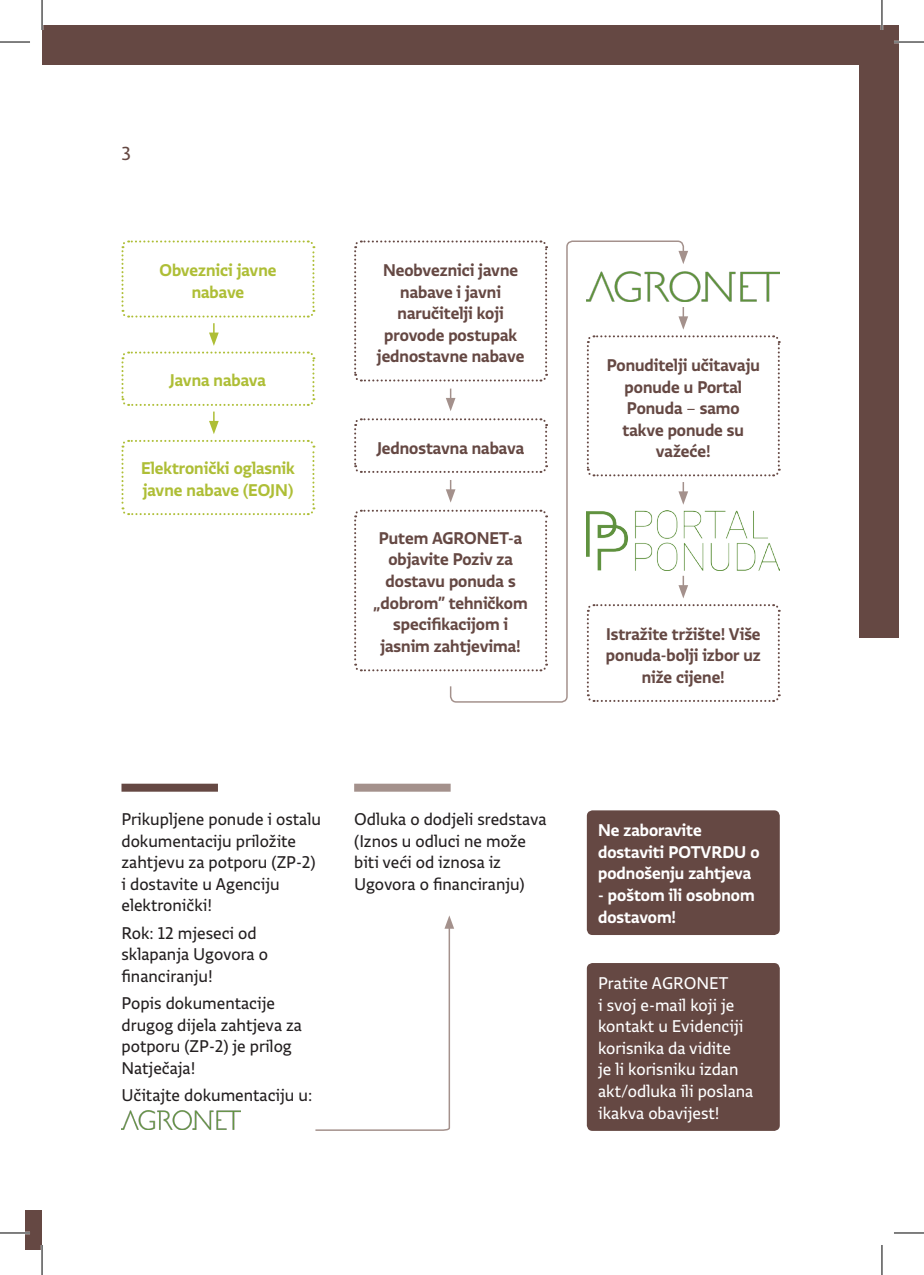
<style>
.page{position:relative;width:924px;height:1275px;background:#fff}
.page>*{position:absolute;margin:0;border:0;box-sizing:border-box;transform-origin:0 0}
.t1{font:20px "Vlada RH Sans";color:#654843}
.t2{font:18px/21.6px "Vlada RH Sans";color:#231f20}
.t3{font:18px/21.6px "Vlada RH Sans Bld";color:#654843;text-align:center}
.t4{font:18px/21.6px "Vlada RH Sans";color:#fff}
.t5{font:18px/21.6px "Vlada RH Sans Bld";color:#fff}
.t6{font:18px/21.6px "Vlada RH Sans Bld";color:#aebe36}
</style>
<div class="page">
<div style="left:42px;top:25px;width:856px;height:40px;background:#654843"></div>
<div style="left:858px;top:25px;width:40px;height:612px;background:#654843"></div>
<div style="left:25px;top:1210px;width:17px;height:40px;background:#654843"></div>
<svg style="left:449px;top:240px;width:235px;height:463px"></svg>
<svg style="left:678px;top:251px;width:9px;height:13px"></svg>
<svg style="left:121px;top:240px;width:194px;height:276px"></svg>
<svg style="left:354px;top:417px;width:194px;height:57px"></svg>
<svg style="left:354px;top:508px;width:194px;height:164px"></svg>
<img style="left:586px;top:271px;width:193px;height:30px">
<img style="left:586px;top:510px;width:193px;height:60px">
<svg style="left:354px;top:240px;width:194px;height:171px"></svg>
<svg style="left:446px;top:480px;width:9px;height:22px"></svg>
<svg style="left:585px;top:307px;width:195px;height:198px"></svg>
<svg style="left:585px;top:576px;width:195px;height:127px"></svg>
<img style="left:121px;top:1110px;width:119px;height:19px">
<div style="left:586px;top:810px;width:193px;height:125px;background:#654843;border-radius:6px"></div>
<div style="left:586px;top:963px;width:193px;height:168px;background:#654843;border-radius:6px"></div>
<div style="left:121px;top:783px;width:97px;height:8px;background:#654843"></div>
<div style="left:354px;top:783px;width:96px;height:8px;background:#a4918c"></div>
<svg style="left:315px;top:915px;width:139px;height:216px"></svg>
<hr style="left:893px;top:41px;width:30px;height:2px;background:#fff">
<hr style="left:0;top:1231px;width:30px;height:3px;background:#fff">
<hr style="left:41px;top:1245px;width:2px;height:30px;background:#fff">
<hr style="left:880px;top:0;width:2px;height:30px;background:#fff">
<hr style="left:0;top:42px;width:30px;height:1px;background:#000">
<hr style="left:893px;top:42px;width:30px;height:1px;background:#000">
<hr style="left:0;top:1232px;width:30px;height:1px;background:#000">
<hr style="left:893px;top:1232px;width:30px;height:1px;background:#000">
<hr style="left:42px;top:0;width:1px;height:30px;background:#000">
<hr style="left:42px;top:1245px;width:1px;height:30px;background:#000">
<hr style="left:881px;top:0;width:1px;height:30px;background:#000">
<hr style="left:881px;top:1245px;width:1px;height:30px;background:#000">
<p class="t1" style="left:121px;top:142px;width:11px">3</p>
<p class="t6" style="left:159px;top:259px;width:118px;text-align:center">Obveznici javne nabave</p>
<p class="t3" style="left:377px;top:259px;width:149px">Neobveznici javne nabave i javni naručitelji koji provode postupak jednostavne nabave</p>
<p class="t6" style="left:170px;top:369px;width:98px">Javna nabava</p>
<p class="t6" style="left:141px;top:457px;width:155px">Elektronički oglasnik javne nabave (EOJN)</p>
<p class="t3" style="left:377px;top:437px;width:149px">Jednostavna nabava</p>
<p class="t3" style="left:373px;top:527px;width:155px">Putem AGRONET-a objavite Poziv za dostavu ponuda s „dobrom” tehničkom specifikacijom i jasnim zahtjevima!</p>
<p class="t3" style="left:606px;top:354px;width:154px">Ponuditelji učitavaju ponude u Portal<br>Ponuda – samo takve ponude su važeće!</p>
<p class="t3" style="left:605px;top:622px;width:156px">Istražite tržište! Više ponuda-bolji izbor uz niže cijene!</p>
<p class="t2" style="left:121px;top:808px;width:201px">Prikupljene ponude i ostalu dokumentaciju priložite zahtjevu za potporu (ZP-2) i dostavite u Agenciju elektronički!</p>
<p class="t2" style="left:121px;top:922px;width:148px">Rok: 12 mjeseci od sklapanja Ugovora o financiranju!</p>
<p class="t2" style="left:121px;top:992px;width:182px">Popis dokumentacije drugog dijela zahtjeva za potporu (ZP-2) je prilog<br>Natječaja!</p>
<p class="t2" style="left:121px;top:1084px;width:192px">Učitajte dokumentaciju u:</p>
<p class="t2" style="left:354px;top:808px;width:194px">Odluka o dodjeli sredstava (Iznos u odluci ne može biti veći od iznosa iz<br>Ugovora o financiranju)</p>
<p class="t5" style="left:598px;top:819px;width:163px">Ne zaboravite dostaviti POTVRDU o podnošenju zahtjeva</p>
<p class="t5" style="left:598px;top:884px;width:158px">- poštom ili osobnom dostavom!</p>
<p class="t4" style="left:598px;top:972px;width:157px">Pratite AGRONET<br>i svoj e-mail koji je kontakt u Evidenciji korisnika da vidite<br>je li korisniku izdan akt/odluka ili poslana ikakva obavijest!</p>
</div>
